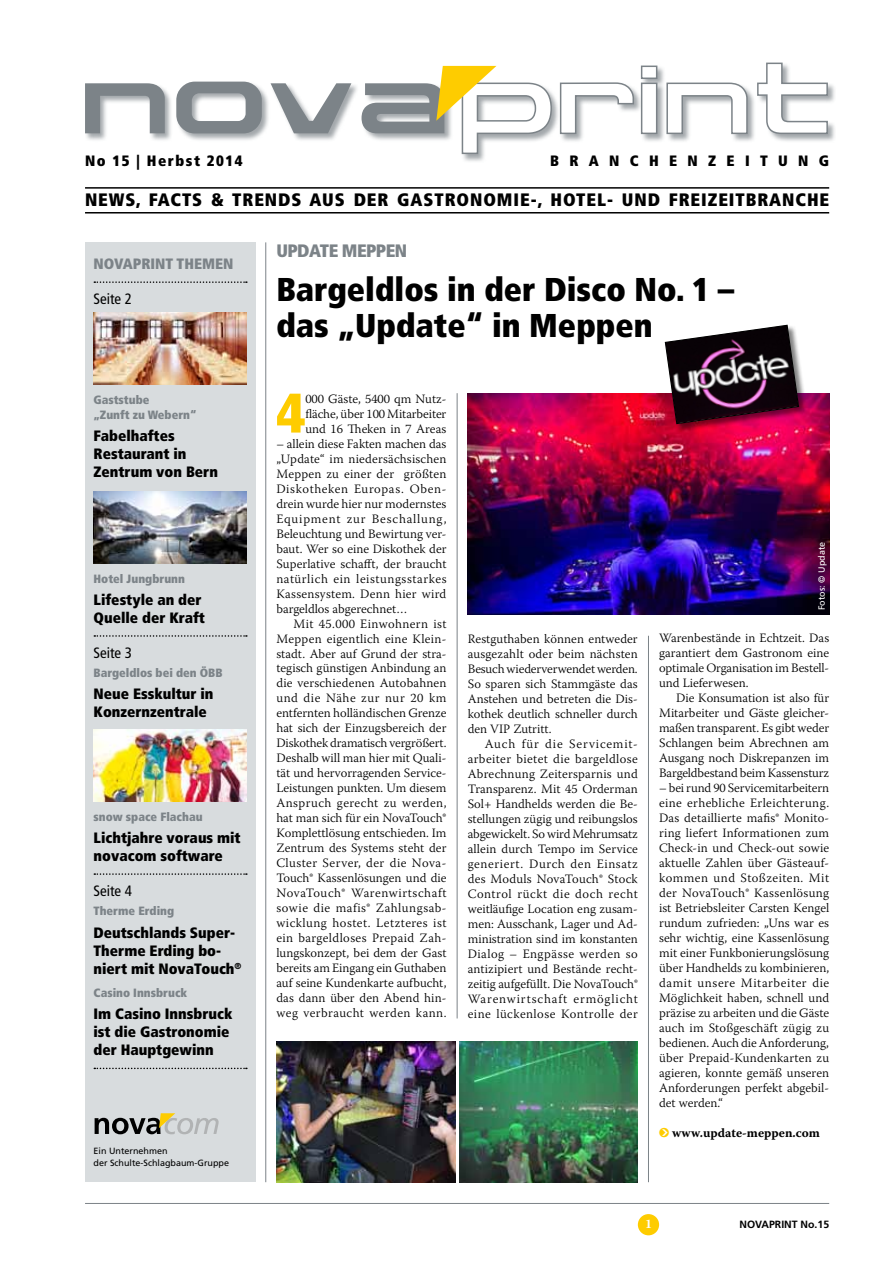
<style>
.page{position:relative;width:893px;height:1263px;background:#fff}
.page>*{position:absolute;margin:0;border:0;box-sizing:border-box;transform-origin:0 0}
.t1{font:900 condensed 55.8px "Frutiger";color:#fecc00}
.t2{font:900 condensed 33px/36px "Frutiger";color:#000}
.t3{font:900 condensed 18px "Frutiger";letter-spacing:.05em;color:#000}
.t4{font:900 condensed 18px "Frutiger";color:#7c8388}
.t5{font:900 condensed 15px/18px "Frutiger";color:#000}
.t6{font:condensed 15px "Frutiger";color:#000}
.t7{font:900 condensed 15px "Frutiger";letter-spacing:.1em;color:#000}
.t8{font:900 condensed 15px "Frutiger";letter-spacing:.69em;color:#000}
.t9{font:900 condensed 15px "Frutiger";color:#7c8388}
.t10{font:300 12.75px/15px "Warnock Pro";color:#000;text-align:justify}
.t11{font:700 12.75px "Warnock Pro";color:#000}
.t12{font:700 12.75px "Warnock Pro";color:#fff}
.t13{font:900 condensed 12px/15px "Frutiger";color:#7c8388}
.t14{font:700 10.5px "Frutiger";color:#000}
.t15{font:9px/12px "Frutiger";color:#000}
.t16{font:9px "Frutiger";color:#fff}
.s1{font-family:"Arm Bol";font-weight:400;color:#fecc00}
</style>
<div class="page">
<div style="left:638px;top:1214px;width:21px;height:21px;background:#fecc00;border-radius:50%"></div>
<hr style="left:457px;top:393px;width:1px;height:625px;background:#7c8388">
<hr style="left:648px;top:636px;width:1px;height:546px;background:#7c8388">
<div style="left:85px;top:242px;width:170px;height:940px;background:#d8dcde"></div>
<hr style="left:265px;top:242px;width:1px;height:940px;background:#7c8388">
<div style="left:461px;top:62px;width:376px;height:101px;background:#7c8388;opacity:.7"></div>
<svg style="left:85px;top:62px;width:744px;height:93px"></svg>
<hr style="left:85px;top:187px;width:744px;height:2px;background:#000">
<hr style="left:85px;top:212px;width:744px;height:1px;background:#000">
<svg style="left:95px;top:1113px;width:124px;height:21px"></svg>
<svg style="left:94px;top:281px;width:153px;height:2px"></svg>
<svg style="left:94px;top:635px;width:153px;height:2px"></svg>
<svg style="left:94px;top:873px;width:153px;height:2px"></svg>
<svg style="left:94px;top:1068px;width:153px;height:1px"></svg>
<img style="left:94px;top:313px;width:153px;height:72px">
<img style="left:94px;top:491px;width:153px;height:72px">
<img style="left:94px;top:729px;width:153px;height:72px">
<hr style="left:85px;top:1203px;width:744px;height:1px;background:#7c8388">
<img style="left:468px;top:393px;width:361px;height:221px">
<img style="left:276px;top:1042px;width:179px;height:140px">
<img style="left:459px;top:1042px;width:179px;height:140px">
<div style="left:664px;top:324px;width:143px;height:108px;background:#000;opacity:.5"></div>
<svg style="left:664px;top:324px;width:136px;height:101px;background:#593b4a"></svg>
<p class="t7" style="left:85px;top:151px;width:159px">No 15 | Herbst 2014</p>
<p class="t8" style="left:550px;top:151px;width:264px">Bran ch en zeitung</p>
<h3 class="t3" style="left:85px;top:188px;width:746px">News, Facts &amp; Trends aus der Gastronomie-, Hotel- und Freizeitbranche</h3>
<p class="t9" style="left:94px;top:255px;width:111px">NOVAPRI NT THEME</p>
<p class="t9" style="left:223px;top:255px;width:12px">N</p>
<p class="t6" style="left:94px;top:290px;width:40px">Seite 2</p>
<p class="t13" style="left:94px;top:392px;width:105px">Gaststube<br>„Zunft zu Webern“</p>
<p class="t5" style="left:94px;top:427px;width:126px">Fabelhaftes<br>Restaurant in<br>Zentrum von Bern</p>
<p class="t13" style="left:94px;top:571px;width:93px">Hotel Jungbrunn</p>
<p class="t5" style="left:94px;top:591px;width:113px">Lifestyle an der<br>Quelle der Kraft</p>
<p class="t6" style="left:94px;top:644px;width:40px">Seite 3</p>
<p class="t13" style="left:94px;top:665px;width:123px">Bargeldlos bei den ÖBB</p>
<p class="t5" style="left:94px;top:685px;width:121px">Neue Esskultur in<br>Konzernzentrale</p>
<p class="t13" style="left:94px;top:809px;width:111px">snow space Flachau</p>
<p class="t5" style="left:94px;top:829px;width:149px">Lichtjahre voraus mit novacom software</p>
<p class="t6" style="left:94px;top:882px;width:40px">Seite 4</p>
<p class="t13" style="left:94px;top:904px;width:82px">Therme Erding</p>
<p class="t5" style="left:94px;top:923px;width:149px">Deutschlands Super-<br>Therme Erding bo&shy;niert mit NovaTouch<sup>®</sup></p>
<p class="t13" style="left:94px;top:985px;width:95px">Casino Innsbruck</p>
<p class="t5" style="left:94px;top:1005px;width:140px">Im Casino Innsbruck ist die Gastronomie der Hauptgewinn</p>
<p class="t15" style="left:94px;top:1145px;width:137px">Ein Unternehmen<br>der Schulte-Schlagbaum-Gruppe</p>
<h3 class="t4" style="left:276px;top:239px;width:130px">Update Meppen</h3>
<h2 class="t2" style="left:276px;top:271px;width:459px">Bargeldlos in der Disco No. 1 – das „Update“ in Meppen</h2>
<h1 class="t1" style="left:276px;top:379px;width:30px">4</h1>
<p class="t10" style="left:305px;top:391px;width:143px">000 Gäste, 5400 qm Nutz&shy;fläche, über 100 Mitarbeiter und 16 Theken in 7 Areas</p>
<p class="t10" style="left:276px;top:436px;width:172px">– allein diese Fakten machen das „Update“ im niedersächsischen Meppen zu einer der größten Diskotheken Europas. Oben&shy;drein wurde hier nur modernstes Equipment zur Beschallung, Beleuchtung und Bewirtung ver&shy;baut. Wer so eine Diskothek der Superlative schafft, der braucht natürlich ein leistungsstarkes Kassensystem. Denn hier wird bargeldlos abgerechnet…</p>
<p class="t10" style="left:276px;top:616px;width:172px;text-indent:17px">Mit 45.000 Einwohnern ist Meppen eigentlich eine Klein&shy;stadt. Aber auf Grund der stra&shy;tegisch günstigen Anbindung an die verschiedenen Autobahnen und die Nähe zur nur 20 km entfernten holländischen Grenze hat sich der Einzugsbereich der Diskothek dramatisch vergrößert.<br>Deshalb will man hier mit Quali&shy;tät und hervorragenden Service-Leistungen punkten. Um diesem Anspruch gerecht zu werden, hat man sich für ein NovaTouch® Komplettlösung entschieden. Im Zentrum des Systems steht der Cluster Server, der die Nova-Touch® Kassenlösungen und die NovaTouch® Warenwirtschaft sowie die mafis® Zahlungsab&shy;wicklung hostet. Letzteres ist ein bargeldloses Prepaid Zah&shy;lungskonzept, bei dem der Gast bereits am Eingang ein Guthaben auf seine Kundenkarte aufbucht, das dann über den Abend hin&shy;weg verbraucht werden kann.</p>
<p class="t10" style="left:468px;top:631px;width:172px">Restguthaben können entweder ausgezahlt oder beim nächsten Besuch wiederverwendet werden.<br>So sparen sich Stammgäste das Anstehen und betreten die Dis&shy;kothek deutlich schneller durch den VIP Zutritt.</p>
<p class="t10" style="left:468px;top:736px;width:172px;text-indent:17px">Auch für die Servicemit&shy;arbeiter bietet die bargeldlose Abrechnung Zeitersparnis und Transparenz. Mit 45 Orderman Sol+ Handhelds werden die Be&shy;stellungen zügig und reibungslos abgewickelt. So wird Mehrumsatz allein durch Tempo im Service generiert. Durch den Einsatz des Moduls NovaTouch® Stock Control rückt die doch recht weitläufige Location eng zusam&shy;men: Ausschank, Lager und Ad&shy;ministration sind im konstanten Dialog – Engpässe werden so antizipiert und Bestände recht&shy;zeitig aufgefüllt. Die NovaTouch® Warenwirtschaft ermöglicht eine lückenlose Kontrolle der</p>
<p class="t16" style="left:816px;top:610px;width:70px;rotate:-90deg">Fotos: © Update</p>
<p class="t10" style="left:659px;top:630px;width:172px">Warenbestände in Echtzeit. Das garantiert dem Gastronom eine optimale Organisation im Bestell&shy;und Lieferwesen.</p>
<p class="t10" style="left:659px;top:690px;width:172px;text-indent:17px">Die Konsumation ist also für Mitarbeiter und Gäste gleicher&shy;maßen transparent. Es gibt weder Schlangen beim Abrechnen am Ausgang noch Diskrepanzen im Bargeldbestand beim Kassensturz</p>
<p class="t10" style="left:659px;top:780px;width:172px">– bei rund 90 Servicemitarbeitern eine erhebliche Erleichterung.<br>Das detaillierte mafis® Monito&shy;ring liefert Informationen zum Check-in und Check-out sowie aktuelle Zahlen über Gästeauf&shy;kommen und Stoßzeiten. Mit der NovaTouch® Kassenlösung ist Betriebsleiter Carsten Kengel rundum zufrieden: „Uns war es sehr wichtig, eine Kassenlösung mit einer Funkbonierungslösung über Handhelds zu kombinieren, damit unsere Mitarbeiter die Möglichkeit haben, schnell und präzise zu arbeiten und die Gäste auch im Stoßgeschäft zügig zu bedienen. Auch die Anforderung, über Prepaid-Kundenkarten zu agieren, konnte gemäß unseren Anforderungen perfekt abgebil&shy;det werden.“</p>
<p class="t11" style="left:659px;top:1125px;width:162px"><span class="s1">ç</span> www.update-meppen.com</p>
<p class="t12" style="left:645px;top:1216px;width:8px">1</p>
<p class="t14" style="left:739px;top:1218px;width:91px">NOVAPRINT NO.15</p>
</div>
